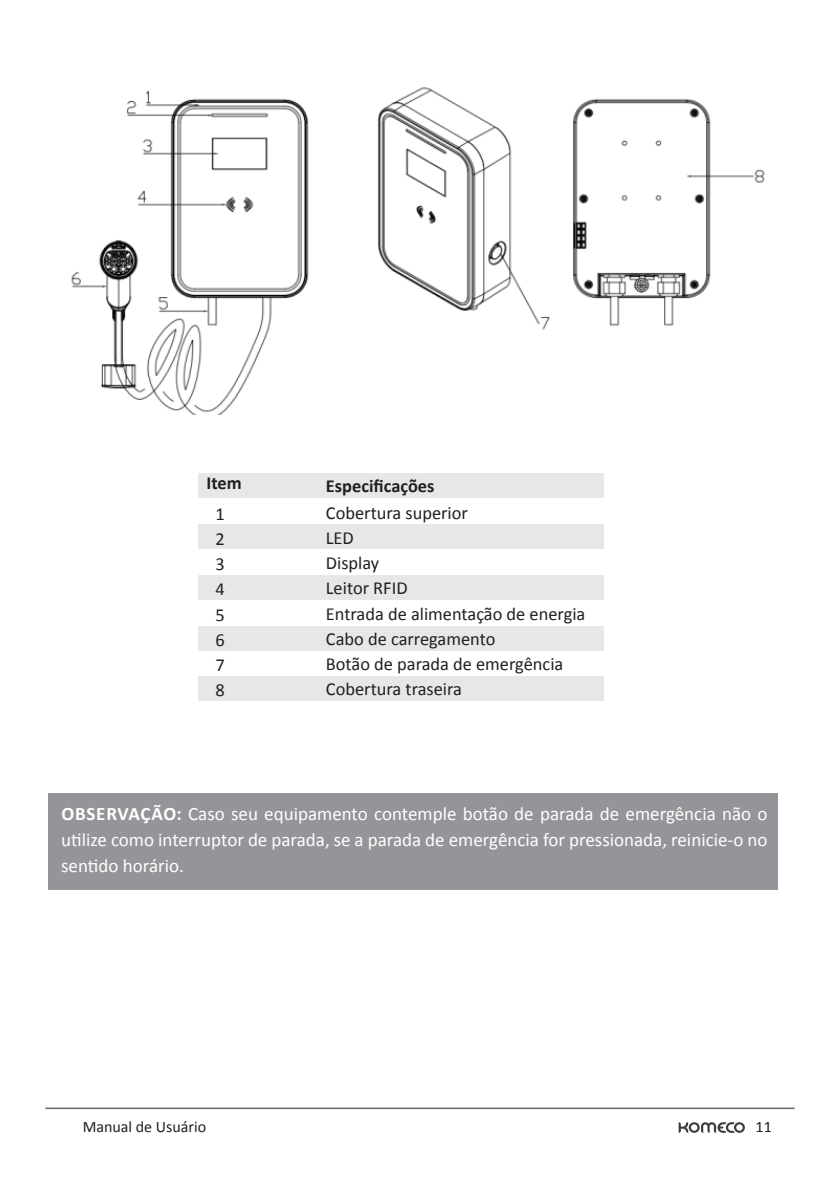
<style>
.page{position:relative;width:840px;height:1191px;background:#fff}
.page>*{position:absolute;margin:0;border:0;box-sizing:border-box;transform-origin:0 0}
.t1{font:22px "Arial";color:#231f20}
.t2{font:19px/26px "Calibri";color:#fff;text-align:justify}
.t3{font:18.4px/25.2px "Calibri";color:#231f20;text-align:justify}
.t4{font:700 18.4px "Calibri";color:#231f20}
.t5{font:16px "Calibri";color:#231f20}
.s1{font-weight:700}
</style>
<div class="page">
<hr style="left:45px;top:1107px;width:749px;height:2px;background:#67676a">
<svg style="left:678px;top:1122px;width:66px;height:10px"></svg>
<div style="left:49px;top:793px;width:728px;height:96px;background:#939598"></div>
<div style="left:198px;top:575px;width:405px;height:25px;background:#e6e7e6"></div>
<div style="left:198px;top:524px;width:405px;height:25px;background:#e6e7e6"></div>
<div style="left:198px;top:626px;width:405px;height:24px;background:#e6e7e6"></div>
<div style="left:198px;top:676px;width:405px;height:25px;background:#e6e7e6"></div>
<div style="left:198px;top:473px;width:405px;height:25px;background:#e6e7e6"></div>
<img style="left:71px;top:87px;width:694px;height:327px">
<p class="t4" style="left:206px;top:470px;width:37px">Item</p>
<p class="t4" style="left:326px;top:472px;width:110px">Especificações</p>
<p class="t1" style="left:301px;top:491px;width:145px">5. Power cable</p>
<p class="t3" style="left:215px;top:501px;width:11px">1<br>2<br>3<br>4<br>5<br>6<br>7<br>8</p>
<p class="t3" style="left:326px;top:500px;width:261px;text-align:left">Cobertura superior<br>LED<br>Display<br>Leitor RFID<br>Entrada de alimentação de energia<br>Cabo de carregamento<br>Botão de parada de emergência<br>Cobertura traseira</p>
<p class="t2" style="left:61px;top:799px;width:707px"><span class="s1">OBSERVAÇÃO:</span> Caso seu equipamento contemple botão de parada de emergência não o utilize como interruptor de parada, se a parada de emergência for pressionada, reinicie-o no sentido horário.</p>
<p class="t5" style="left:83px;top:1115px;width:125px">Manual de Usuário</p>
<p class="t5" style="left:755px;top:1115px;width:18px">11</p>
</div>
